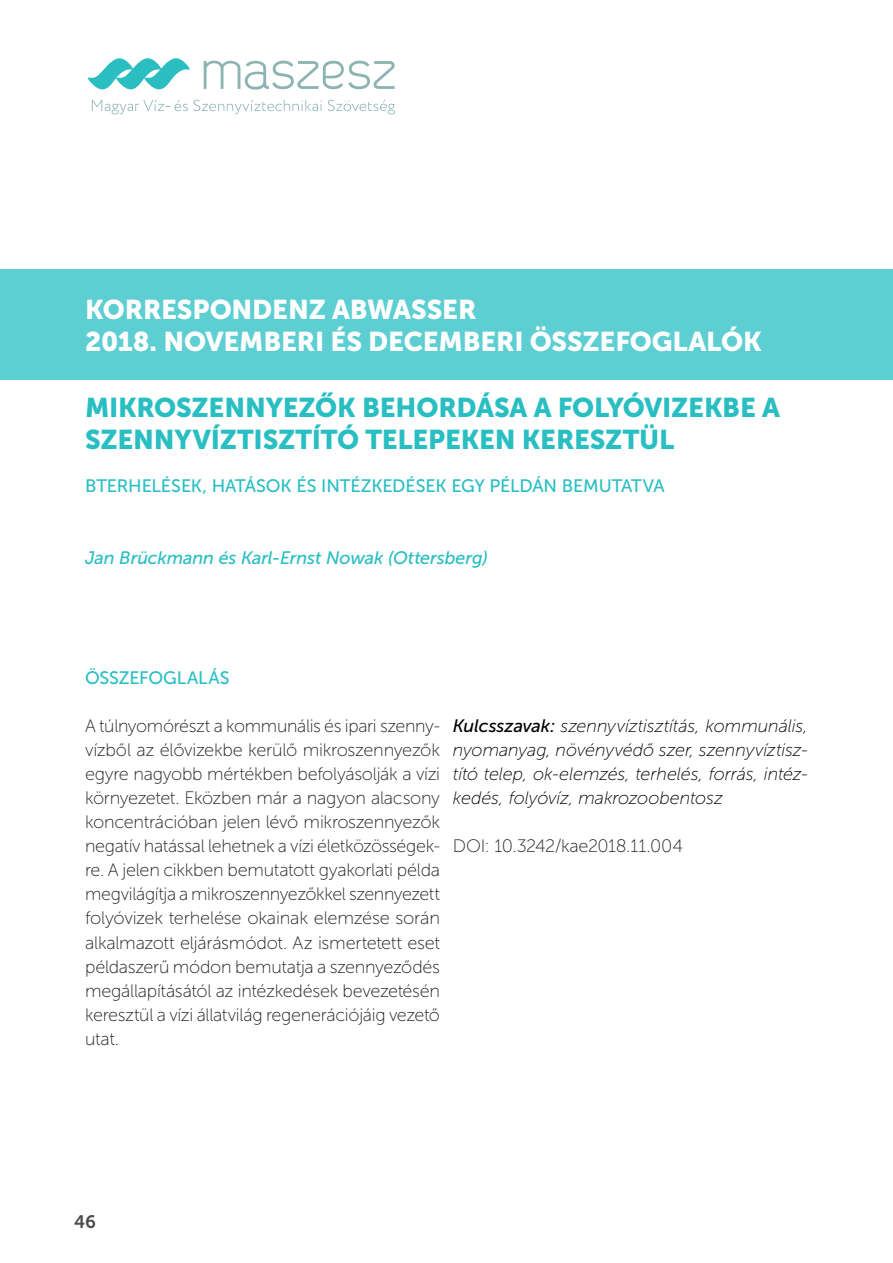
<style>
.page{position:relative;width:893px;height:1263px;background:#fff}
.page>*{position:absolute;margin:0;border:0;box-sizing:border-box;transform-origin:0 0}
.t1{font:27px/32.4px "Museo Sans 900";letter-spacing:-.005em;color:#28bec2}
.t2{font:27px/32.4px "Museo Sans 900";letter-spacing:-.005em;color:#fff}
.t3{font:18px/24px "Museo Sans 100";letter-spacing:-.015em;color:#231f20;text-align:justify}
.t4{font:italic 18px/24px "Museo Sans 100";letter-spacing:-.01em;color:#000001;text-align:justify}
.t5{font:18px "Museo Sans 500";letter-spacing:-.01em;color:#28bec2}
.t6{font:italic 18px "Museo Sans 500";letter-spacing:-.005em;color:#28bec2}
.t7{font:18px "Museo Sans 700";color:#4b4c4d}
.s1{font-family:"Museo Sans 500"}
</style>
<div class="page">
<svg style="left:87px;top:58px;width:103px;height:32px"></svg>
<svg style="left:204px;top:60px;width:191px;height:30px"></svg>
<svg style="left:92px;top:100px;width:230px;height:14px"></svg>
<svg style="left:328px;top:100px;width:67px;height:14px"></svg>
<div style="left:0;top:270px;width:893px;height:110px;background:#5dced1"></div>
<h1 class="t2" style="left:85px;top:293px;width:678px">KORRESPONDENZ ABWASSER<br>2018. NOVEMBERI ÉS DECEMBERI ÖSSZEFOGLALÓK</h1>
<h1 class="t1" style="left:85px;top:391px;width:696px">MIKROSZENNYEZŐK BEHORDÁSA A FOLYÓVIZEKBE A<br>SZENNYVÍZTISZTÍTÓ TELEPEKEN KERESZTÜL</h1>
<p class="t5" style="left:85px;top:476px;width:581px">BTERHELÉSEK, HATÁSOK ÉS INTÉZKEDÉSEK EGY PÉLDÁN BEMUTATVA</p>
<p class="t6" style="left:85px;top:548px;width:404px">Jan Brückmann és Karl-Ernst Nowak (Ottersberg)</p>
<p class="t5" style="left:85px;top:668px;width:146px">ÖSSZEFOGLALÁS</p>
<p class="t3" style="left:85px;top:714px;width:357px">A túlnyomórészt a kommunális és ipari szenny&shy;vízből az élővizekbe kerülő mikroszennyezők egyre nagyobb mértékben befolyásolják a vízi környezetet. Eközben már a nagyon alacsony koncentrációban jelen lévő mikroszennyezők negatív hatással lehetnek a vízi életközösségek&shy;re. A jelen cikkben bemutatott gyakorlati példa megvilágítja a mikroszennyezőkkel szennyezett folyóvizek terhelése okainak elemzése során alkalmazott eljárásmódot. Az ismertetett eset példaszerű módon bemutatja a szennyeződés megállapításától az intézkedések bevezetésén keresztül a vízi állatvilág regenerációjáig vezető utat.</p>
<p class="t4" style="left:453px;top:714px;width:357px"><span class="s1">Kulcsszavak:</span> szennyvíztisztítás, kommunális, nyomanyag, növényvédő szer, szennyvíztisz&shy;tító telep, ok-elemzés, terhelés, forrás, intéz&shy;kedés, folyóvíz, makrozoobentosz</p>
<p class="t3" style="left:453px;top:834px;width:232px">DOI: 10.3242/kae2018.11.004</p>
<p class="t7" style="left:74px;top:1212px;width:24px">46</p>
</div>
